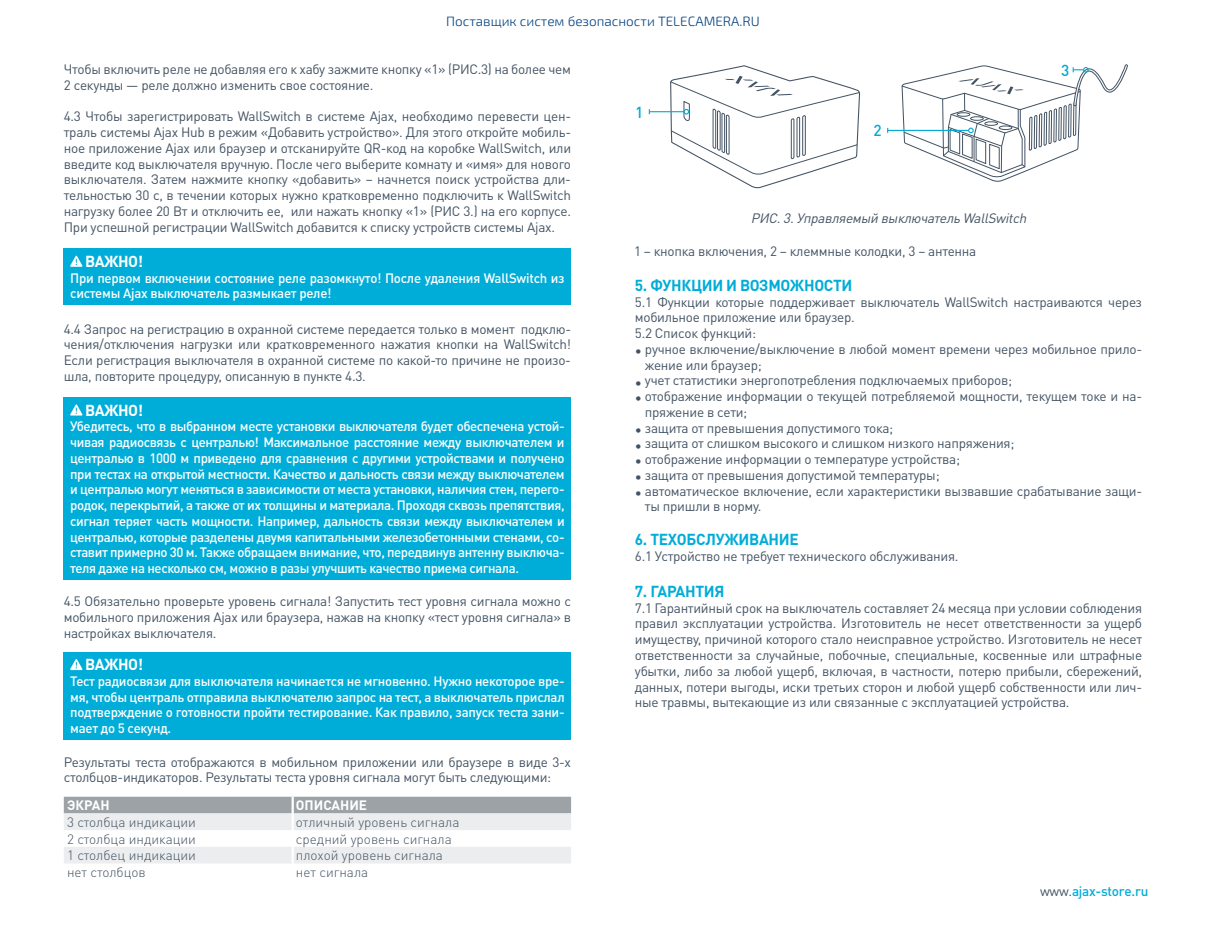
<style>
.page{position:relative;width:1206px;height:944px;background:#fff}
.page>*{position:absolute;margin:0;border:0;box-sizing:border-box;transform-origin:0 0}
.t1{font:700 15.75px "DIN Pro";letter-spacing:-.02em;color:#00add8}
.t2{font:700 15.75px "DIN Pro";letter-spacing:-.03em;color:#fff}
.t3{font:500 15.75px "DIN Pro";color:#00aad3}
.t4{font:13.5px/15.8px "DIN Pro";letter-spacing:-.02em;color:#435363}
.t5{font:500 13.5px/15.8px "DIN Pro";letter-spacing:-.02em;color:#fff;text-align:justify}
.t6{font:300 13.5px "DIN Pro";color:#435363}
.t7{font:300 13.5px "Exo 2.0";color:#004080}
.t8{font:italic 13.5px "DIN Pro";letter-spacing:-.02em;color:#435363}
.t9{font:500 13.5px "DIN Pro";letter-spacing:-.02em;color:#00add8}
.t10{font:700 13.5px "DIN Pro";color:#fff}
.s1{font-weight:400;color:#435363}
</style>
<div class="page">
<div style="left:64px;top:248px;width:507px;height:57px;background:#00add8"></div>
<svg style="left:70px;top:256px;width:12px;height:11px"></svg>
<div style="left:64px;top:397px;width:507px;height:182px;background:#00add8"></div>
<svg style="left:70px;top:404px;width:12px;height:12px"></svg>
<div style="left:64px;top:652px;width:507px;height:87px;background:#00add8"></div>
<svg style="left:70px;top:659px;width:12px;height:11px"></svg>
<svg style="left:64px;top:797px;width:507px;height:66px"></svg>
<hr style="left:291px;top:797px;width:3px;height:16px;background:#fff">
<hr style="left:291px;top:813px;width:3px;height:17px;background:#fff">
<hr style="left:291px;top:830px;width:3px;height:17px;background:#fff">
<hr style="left:291px;top:847px;width:3px;height:16px;background:#fff">
<hr style="left:649px;top:111px;width:35px;height:1px;background:#00aad3">
<svg style="left:669px;top:65px;width:191px;height:123px"></svg>
<hr style="left:887px;top:130px;width:81px;height:1px;background:#00aad3">
<svg style="left:900px;top:65px;width:227px;height:117px"></svg>
<p class="t7" style="left:446px;top:16px;width:315px">Поставщик систем безопасности TELECAMERA.RU</p>
<p class="t4" style="left:64px;top:61px;width:509px">Чтобы включить реле не добавляя его к хабу зажмите кнопку «1» (РИС.3) на более чем<br>2 секунды — реле должно изменить свое состояние.</p>
<p class="t4" style="left:64px;top:108px;width:509px;text-align:justify">4.3 Чтобы зарегистрировать WallSwitch в системе Ajax, необходимо перевести цен&shy;траль системы Ajax Hub в режим «Добавить устройство». Для этого откройте мобиль&shy;ное приложение Ajax или браузер и отсканируйте QR-код на коробке WallSwitch, или введите код выключателя вручную. После чего выберите комнату и «имя» для нового выключателя. Затем нажмите кнопку «добавить» – начнется поиск устройства дли&shy;тельностью 30 с, в течении которых нужно кратковременно подключить к WallSwitch нагрузку более 20 Вт и отключить ее, или нажать кнопку «1» (РИС 3.) на его корпусе.<br>При успешной регистрации WallSwitch добавится к списку устройств системы Ajax.</p>
<p class="t3" style="left:635px;top:102px;width:10px">1</p>
<p class="t3" style="left:873px;top:121px;width:10px">2</p>
<p class="t8" style="left:750px;top:210px;width:277px">РИС. 3. Управляемый выключатель WallSwitch</p>
<p class="t3" style="left:1061px;top:60px;width:10px">3</p>
<p class="t2" style="left:85px;top:251px;width:60px">ВАЖНО!</p>
<p class="t5" style="left:70px;top:269px;width:496px">При первом включении состояние реле разомкнуто! После удаления WallSwitch из системы Ajax выключатель размыкает реле!</p>
<p class="t4" style="left:64px;top:321px;width:509px;text-align:justify">4.4 Запрос на регистрацию в охранной системе передается только в момент подклю&shy;чения/отключения нагрузки или кратковременного нажатия кнопки на WallSwitch!<br>Если регистрация выключателя в охранной системе по какой-то причине не произо&shy;шла, повторите процедуру, описанную в пункте 4.3.</p>
<p class="t2" style="left:85px;top:399px;width:60px">ВАЖНО!</p>
<p class="t5" style="left:70px;top:418px;width:496px">Убедитесь, что в выбранном месте установки выключателя будет обеспечена устой&shy;чивая радиосвязь с централью! Максимальное расстояние между выключателем и централью в 1000 м приведено для сравнения с другими устройствами и получено при тестах на открытой местности. Качество и дальность связи между выключателем и централью могут меняться в зависимости от места установки, наличия стен, перего&shy;родок, перекрытий, а также от их толщины и материала. Проходя сквозь препятствия, сигнал теряет часть мощности. Например, дальность связи между выключателем и централью, которые разделены двумя капитальными железобетонными стенами, со&shy;ставит примерно 30 м. Также обращаем внимание, что, передвинув антенну выключа&shy;теля даже на несколько см, можно в разы улучшить качество приема сигнала.</p>
<p class="t4" style="left:64px;top:593px;width:509px;text-align:justify">4.5 Обязательно проверьте уровень сигнала! Запустить тест уровня сигнала можно с мобильного приложения Ajax или браузера, нажав на кнопку «тест уровня сигнала» в настройках выключателя.</p>
<p class="t2" style="left:85px;top:654px;width:60px">ВАЖНО!</p>
<p class="t5" style="left:70px;top:673px;width:496px">Тест радиосвязи для выключателя начинается не мгновенно. Нужно некоторое вре&shy;мя, чтобы централь отправила выключателю запрос на тест, а выключатель прислал подтверждение о готовности пройти тестирование. Как правило, запуск теста зани&shy;мает до 5 секунд.</p>
<p class="t4" style="left:64px;top:753px;width:509px">Результаты теста отображаются в мобильном приложении или браузере в виде 3-х столбцов-индикаторов. Результаты теста уровня сигнала могут быть следующими:</p>
<p class="t10" style="left:67px;top:796px;width:44px">ЭКРАН</p>
<p class="t10" style="left:296px;top:796px;width:73px">ОПИСАНИЕ</p>
<p class="t6" style="left:67px;top:814px;width:130px">3 столбца индикации</p>
<p class="t6" style="left:296px;top:814px;width:165px">отличный уровень сигнала</p>
<p class="t6" style="left:67px;top:830px;width:130px">2 столбца индикации</p>
<p class="t6" style="left:296px;top:830px;width:157px">средний уровень сигнала</p>
<p class="t6" style="left:67px;top:847px;width:130px">1 столбец индикации</p>
<p class="t6" style="left:296px;top:847px;width:149px">плохой уровень сигнала</p>
<p class="t6" style="left:67px;top:864px;width:80px">нет столбцов</p>
<p class="t6" style="left:296px;top:864px;width:74px">нет сигнала</p>
<p class="t4" style="left:634px;top:243px;width:344px">1 – кнопка включения, 2 – клеммные колодки, 3 – антенна</p>
<p class="t1" style="left:635px;top:275px;width:219px">5. ФУНКЦИИ И ВОЗМОЖНОСТИ</p>
<p class="t4" style="left:635px;top:294px;width:509px">5.1 Функции которые поддерживает выключатель WallSwitch настраиваются через мобильное приложение или браузер.<br>5.2 Список функций:</p>
<p class="t4" style="left:645px;top:341px;width:499px;text-indent:-10px">• ручное включение/выключение в любой момент времени через мобильное прило&shy;жение или браузер;</p>
<p class="t4" style="left:635px;top:372px;width:379px">• учет статистики энергопотребления подключаемых приборов;</p>
<p class="t4" style="left:645px;top:388px;width:499px;text-indent:-10px">• отображение информации о текущей потребляемой мощности, текущем токе и на&shy;пряжение в сети;</p>
<p class="t4" style="left:635px;top:420px;width:260px">• защита от превышения допустимого тока;</p>
<p class="t4" style="left:635px;top:435px;width:381px">• защита от слишком высокого и слишком низкого напряжения;</p>
<p class="t4" style="left:635px;top:451px;width:326px">• отображение информации о температуре устройства;</p>
<p class="t4" style="left:635px;top:467px;width:306px">• защита от превышения допустимой температуры;</p>
<p class="t4" style="left:645px;top:483px;width:499px;text-indent:-10px">• автоматическое включение, если характеристики вызвавшие срабатывание защи&shy;ты пришли в норму.</p>
<p class="t1" style="left:635px;top:529px;width:165px">6. ТЕХОБСЛУЖИВАНИЕ</p>
<p class="t4" style="left:635px;top:548px;width:325px">6.1 Устройство не требует технического обслуживания.</p>
<p class="t1" style="left:635px;top:581px;width:91px">7. ГАРАНТИЯ</p>
<p class="t4" style="left:635px;top:600px;width:509px;text-align:justify">7.1 Гарантийный срок на выключатель составляет 24 месяца при условии соблюдения правил эксплуатации устройства. Изготовитель не несет ответственности за ущерб имуществу, причиной которого стало неисправное устройство. Изготовитель не несет ответственности за случайные, побочные, специальные, косвенные или штрафные убытки, либо за любой ущерб, включая, в частности, потерю прибыли, сбережений, данных, потери выгоды, иски третьих сторон и любой ущерб собственности или лич&shy;ные травмы, вытекающие из или связанные с эксплуатацией устройства.</p>
<p class="t9" style="left:1040px;top:881px;width:110px"><span class="s1">www.</span>ajax-store.ru</p>
</div>
